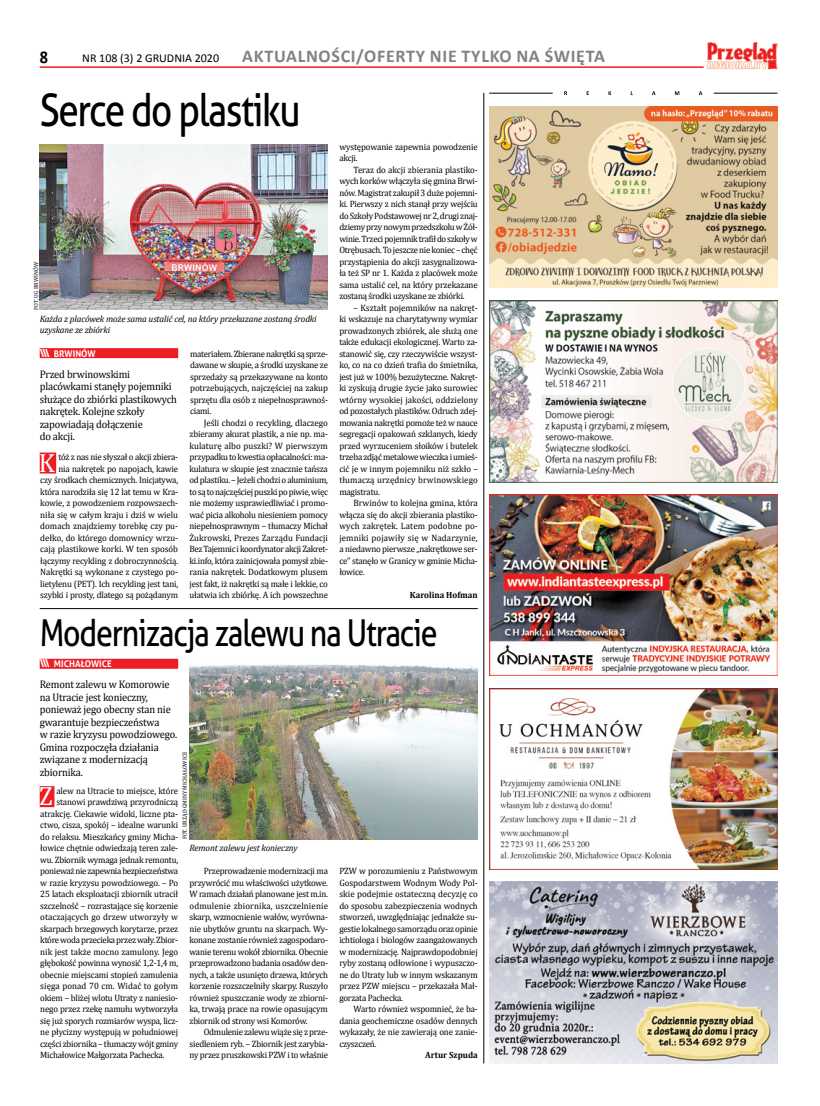
<style>
.page{position:relative;width:820px;height:1106px;background:#fff}
.page>*{position:absolute;margin:0;border:0;box-sizing:border-box;transform-origin:0 0}
.t1{font:45px "Aller";letter-spacing:-.04em;color:#000;scale:.82 1}
.t2{font:37px "Aller";letter-spacing:-.04em;color:#000;scale:.82 1}
.t3{font:26.5px "Cambria";color:#fff;scale:.96 1}
.t4{font:700 18px "Calibri";letter-spacing:.04em;color:#808285}
.t5{font:700 18px "Calibri";color:#000;scale:.9 1}
.t6{font:12px "Calibri";color:#000}
.t7{font:11px/12.5px "Cambria";letter-spacing:-.015em;color:#000;scale:.95 1}
.t8{font:9.2px/11.5px "Cambria";letter-spacing:-.02em;color:#000;text-align:justify;scale:.96 1}
.t9{font:italic 9.2px/11px "Cambria";letter-spacing:-.015em;color:#000}
.t10{font:9.2px "Cambria";letter-spacing:.005em;color:#000;scale:.96 1}
.t11{font:9.2px "Cambria";color:#000;scale:.96 1}
.t12{font:700 9.2px "Aller";color:#fff;scale:.96 1}
.t13{font:700 9px "Cambria";color:#000;scale:.96 1}
.t14{font:6px "Cambria";color:#000;scale:.96 1}
.s1{font-size:11px}
</style>
<div class="page">
<hr style="left:40px;top:66px;width:663px;height:2px;background:#ed1d24">
<img style="left:706px;top:42px;width:71px;height:28px">
<img style="left:489px;top:688px;width:288px;height:182px">
<img style="left:489px;top:300px;width:288px;height:182px">
<img style="left:489px;top:494px;width:288px;height:181px">
<img style="left:489px;top:106px;width:288px;height:182px">
<img style="left:489px;top:882px;width:288px;height:181px">
<div style="left:40px;top:348px;width:138px;height:10px;background:#ed1d24"></div>
<div style="left:40px;top:452px;width:16px;height:21px;background:#ed1d24"></div>
<img style="left:40px;top:144px;width:288px;height:165px">
<div style="left:40px;top:658px;width:138px;height:10px;background:#ed1d24"></div>
<div style="left:40px;top:786px;width:14px;height:21px;background:#ed1d24"></div>
<img style="left:189px;top:664px;width:288px;height:175px">
<svg style="left:564px;top:91px;width:138px;height:4px"></svg>
<hr style="left:489px;top:93px;width:63px;height:1px;background:#000">
<hr style="left:713px;top:93px;width:64px;height:1px;background:#000">
<hr style="left:483px;top:93px;width:1px;height:970px;background:#000">
<hr style="left:40px;top:608px;width:437px;height:1px;background:#000">
<h3 class="t5" style="left:40px;top:45px;width:11px">8</h3>
<h3 class="t6" style="left:82px;top:51px;width:138px">NR 108 (3) 2 GRUDNIA 2020</h3>
<h3 class="t4" style="left:242px;top:45px;width:364px">AKTUALNOŚCI/OFERTY NIE TYLKO NA ŚWIĘTA</h3>
<h1 class="t1" style="left:40px;top:83px;width:320px">Serce do plastiku</h1>
<p class="t14" style="left:33px;top:310px;width:51px;rotate:-90deg">FOT. UG BRWINÓW</p>
<p class="t9" style="left:40px;top:313px;width:278px">Każda z placówek może sama ustalić cel, na który przekazane zostaną środki uzyskane ze zbiórki</p>
<p class="t12" style="left:40px;top:348px;width:60px"><span class="s1">\\\</span> BRWINÓW</p>
<p class="t7" style="left:40px;top:367px;width:146px">Przed brwinowskimi placówkami stanęły pojemniki służące do zbiórki plastikowych nakrętek. Kolejne szkoły zapowiadają dołączenie<br>do akcji.</p>
<h3 class="t3" style="left:39px;top:447px;width:18px">K</h3>
<p class="t8" style="left:40px;top:451px;width:145px;text-align:right">tóż z nas nie słyszał o akcji zbiera-<br>nia nakrętek po napojach, kawie<br>czy środkach chemicznych. Inicjatywa, która narodziła się 12 lat temu w Kra&shy;kowie, z powodzeniem rozpowszech&shy;niła się w całym kraju i dziś w wielu domach znajdziemy torebkę czy pu&shy;dełko, do którego domownicy wrzu&shy;cają plastikowe korki. W ten sposób łączymy recykling z dobroczynnością.<br>Nakrętki są wykonane z czystego po&shy;lietylenu (PET). Ich recykling jest tani, szybki i prosty, dlatego są pożądanym</p>
<p class="t8" style="left:190px;top:348px;width:145px">materiałem. Zbierane nakrętki są sprze&shy;dawane w skupie, a środki uzyskane ze sprzedaży są przekazywane na konto potrzebujących, najczęściej na zakup sprzętu dla osób z niepełnosprawnoś&shy;ciami.</p>
<p class="t8" style="left:189px;top:417px;width:146px;text-indent:14px">Jeśli chodzi o recykling, dlaczego zbieramy akurat plastik, a nie np. ma&shy;kulaturę albo puszki? W pierwszym przypadku to kwestia opłacalności: ma&shy;kulatura w skupie jest znacznie tańsza od plastiku. – Jeżeli chodzi o aluminium, to są to najczęściej puszki po piwie, więc nie możemy usprawiedliwiać i promo&shy;wać picia alkoholu niesieniem pomocy niepełnosprawnym – tłumaczy Michał Żukrowski, Prezes Zarządu Fundacji Bez Tajemnic i koordynator akcji Zakret&shy;ki.info, która zainicjowała pomysł zbie&shy;rania nakrętek. Dodatkowym plusem jest fakt, iż nakrętki są małe i lekkie, co ułatwia ich zbiórkę. A ich powszechne</p>
<p class="t8" style="left:339px;top:141px;width:146px">występowanie zapewnia powodzenie akcji.</p>
<p class="t8" style="left:339px;top:164px;width:146px;text-indent:14px">Teraz do akcji zbierania plastiko&shy;wych korków włączyła się gmina Brwi&shy;nów. Magistrat zakupił 3 duże pojemni&shy;ki. Pierwszy z nich stanął przy wejściu do Szkoły Podstawowej nr 2, drugi znaj&shy;dziemy przy nowym przedszkolu w Żół&shy;winie. Trzeci pojemnik trafił do szkoły w Otrębusach. To jeszcze nie koniec – chęć przystąpienia do akcji zasygnalizowa&shy;ła też SP nr 1. Każda z placówek może sama ustalić cel, na który przekazane zostaną środki uzyskane ze zbiórki.</p>
<p class="t8" style="left:339px;top:302px;width:146px;text-indent:14px">– Kształt pojemników na nakręt&shy;ki wskazuje na charytatywny wymiar prowadzonych zbiórek, ale służą one także edukacji ekologicznej. Warto za&shy;stanowić się, czy rzeczywiście wszyst&shy;ko, co na co dzień trafia do śmietnika, jest już w 100% bezużyteczne. Nakręt&shy;ki zyskują drugie życie jako surowiec wtórny wysokiej jakości, oddzielony od pozostałych plastików. Odruch zdej&shy;mowania nakrętki pomoże też w nauce segregacji opakowań szklanych, kiedy przed wyrzuceniem słoików i butelek trzeba zdjąć metalowe wieczka i umieś&shy;cić je w innym pojemniku niż szkło – tłumaczą urzędnicy brwinowskiego magistratu.</p>
<p class="t8" style="left:339px;top:497px;width:146px;text-indent:14px">Brwinów to kolejna gmina, która włącza się do akcji zbierania plastiko&shy;wych zakrętek. Latem podobne po&shy;jemniki pojawiły się w Nadarzynie, a niedawno pierwsze „nakrętkowe ser&shy;ce” stanęło w Granicy w gminie Micha&shy;łowice.</p>
<p class="t13" style="left:409px;top:589px;width:72px">Karolina Hofman</p>
<h2 class="t2" style="left:40px;top:610px;width:486px">Modernizacja zalewu na Utracie</h2>
<p class="t12" style="left:40px;top:658px;width:77px"><span class="s1">\\\</span> MICHAŁOWICE</p>
<p class="t7" style="left:40px;top:678px;width:146px">Remont zalewu w Komorowie na Utracie jest konieczny, ponieważ jego obecny stan nie gwarantuje bezpieczeństwa<br>w razie kryzysu powodziowego.<br>Gmina rozpoczęła działania związane z modernizacją zbiornika.</p>
<h3 class="t3" style="left:39px;top:780px;width:16px">Z</h3>
<p class="t8" style="left:56px;top:785px;width:128px">alew na Utracie to miejsce, które</p>
<p class="t14" style="left:181px;top:839px;width:93px;rotate:-90deg">FOT. URZĄD GMINY MICHAŁOWICE</p>
<p class="t8" style="left:56px;top:796px;width:128px">stanowi prawdziwą przyrodniczą</p>
<p class="t8" style="left:40px;top:808px;width:145px">atrakcję. Ciekawie widoki, liczne pta-</p>
<p class="t8" style="left:40px;top:819px;width:145px">ctwo, cisza, spokój – idealne warunki</p>
<p class="t8" style="left:40px;top:831px;width:145px">do relaksu. Mieszkańcy gminy Micha-</p>
<p class="t8" style="left:40px;top:842px;width:145px">łowice chętnie odwiedzają teren zale-</p>
<p class="t8" style="left:40px;top:854px;width:145px">wu. Zbiornik wymaga jednak remontu,</p>
<p class="t8" style="left:40px;top:865px;width:145px">ponieważ nie zapewnia bezpieczeństwa</p>
<p class="t8" style="left:40px;top:877px;width:145px">w razie kryzysu powodziowego. – Po</p>
<p class="t8" style="left:40px;top:888px;width:145px">25 latach eksploatacji zbiornik utracił</p>
<p class="t8" style="left:40px;top:900px;width:145px">szczelność – rozrastające się korzenie</p>
<p class="t10" style="left:40px;top:911px;width:145px">otaczających go drzew utworzyły w</p>
<p class="t8" style="left:40px;top:923px;width:145px">skarpach brzegowych korytarze, przez</p>
<p class="t8" style="left:40px;top:934px;width:145px">które woda przecieka przez wały. Zbior-</p>
<p class="t11" style="left:40px;top:946px;width:145px">nik jest także mocno zamulony. Jego</p>
<p class="t8" style="left:40px;top:957px;width:145px">głębokość powinna wynosić 1,2-1,4 m,</p>
<p class="t8" style="left:40px;top:969px;width:145px">obecnie miejscami stopień zamulenia</p>
<p class="t10" style="left:40px;top:980px;width:145px">sięga ponad 70 cm. Widać to gołym</p>
<p class="t8" style="left:40px;top:992px;width:145px">okiem – bliżej wlotu Utraty z naniesio-</p>
<p class="t8" style="left:40px;top:1003px;width:145px">nego przez rzekę namułu wytworzyła</p>
<p class="t8" style="left:40px;top:1015px;width:145px">się już sporych rozmiarów wyspa, licz-</p>
<p class="t8" style="left:40px;top:1026px;width:145px">ne płycizny występują w południowej</p>
<p class="t8" style="left:40px;top:1038px;width:145px">części zbiornika – tłumaczy wójt gminy</p>
<p class="t8" style="left:40px;top:1049px;width:131px">Michałowice Małgorzata Pachecka.</p>
<p class="t9" style="left:189px;top:841px;width:109px">Remont zalewu jest konieczny</p>
<p class="t8" style="left:189px;top:865px;width:146px;text-indent:14px">Przeprowadzenie modernizacji ma przywrócić mu właściwości użytkowe.<br>W ramach działań planowane jest m.in. odmulenie zbiornika, uszczelnienie skarp, wzmocnienie wałów, wyrówna&shy;nie ubytków gruntu na skarpach. Wy&shy;konane zostanie również zagospodaro&shy;wanie terenu wokół zbiornika. Obecnie przeprowadzono badania osadów den&shy;nych, a także usunięto drzewa, których korzenie rozszczelniły skarpy. Ruszyło również spuszczanie wody ze zbiorni&shy;ka, trwają prace na rowie opasującym zbiornik od strony wsi Komorów.</p>
<p class="t8" style="left:189px;top:1026px;width:146px;text-indent:14px">Odmulenie zalewu wiąże się z prze&shy;siedleniem ryb. – Zbiornik jest zarybia&shy;ny przez pruszkowski PZW i to właśnie</p>
<p class="t8" style="left:339px;top:865px;width:146px">PZW w porozumieniu z Państwowym Gospodarstwem Wodnym Wody Pol&shy;skie podejmie ostateczną decyzję co do sposobu zabezpieczenia wodnych stworzeń, uwzględniając jednakże su&shy;gestie lokalnego samorządu oraz opinie ichtiologa i biologów zaangażowanych w modernizację. Najprawdopodobniej ryby zostaną odłowione i wypuszczo&shy;ne do Utraty lub w innym wskazanym przez PZW miejscu – przekazała Mał&shy;gorzata Pachecka.</p>
<p class="t8" style="left:339px;top:1003px;width:146px;text-indent:14px">Warto również wspomnieć, że ba&shy;dania geochemiczne osadów dennych wykazały, że nie zawierają one zanie&shy;czyszczeń.</p>
<p class="t13" style="left:425px;top:1049px;width:56px">Artur Szpuda</p>
</div>
